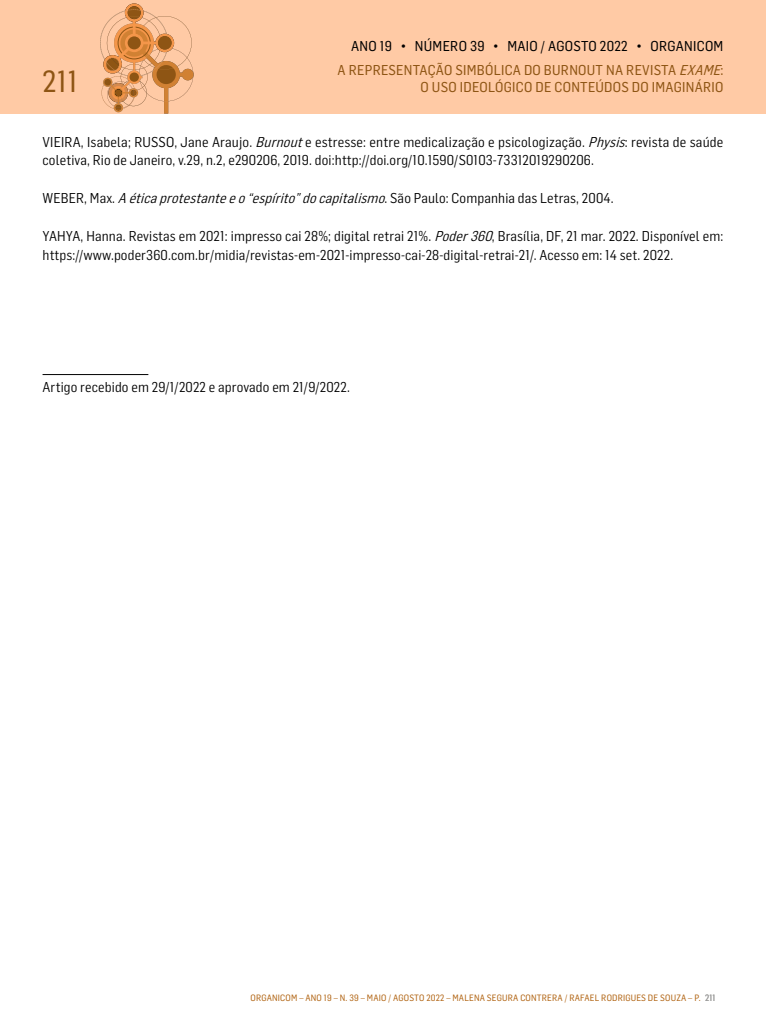
<style>
.page{position:relative;width:766px;height:1021px;background:#fff}
.page>*{position:absolute;margin:0;border:0;box-sizing:border-box;transform-origin:0 0}
.t1{font:30px "Flama Semicondensed Basic";color:#8e5514}
.t2{font:14px/18.9px "Flama Semicondensed";letter-spacing:.01em;color:#000}
.t3{font:14px/24.1px "Flama Semicondensed Basic";letter-spacing:.02em;color:#8e5514;text-align:right}
.t4{font:9px "Flama Semicondensed Basic";letter-spacing:.02em;color:#b26616}
.s1{color:#000}
.s2{font-style:italic}
.s3{color:#9d9d9c}
</style>
<div class="page">
<div style="left:0;top:0;width:765px;height:113px;background:#ffcaa5"></div>
<svg style="left:100px;top:3px;width:93px;height:110px"></svg>
<div style="left:158px;top:36px;width:14px;height:14px;background:#8e5514;border-radius:50%"></div>
<div style="left:104px;top:79px;width:7px;height:7px;background:#8e5514;border-radius:3px"></div>
<div style="left:128px;top:36px;width:13px;height:13px;background:#8e5514;border-radius:50%"></div>
<div style="left:115px;top:89px;width:7px;height:7px;background:#8e5514;border-radius:3px"></div>
<div style="left:129px;top:72px;width:10px;height:10px;background:#8e5514;border-radius:5px"></div>
<hr style="left:43px;top:374px;width:105px;height:1px;background:#000">
<h1 class="t1" style="left:43px;top:62px;width:37px">211</h1>
<p class="t3" style="left:337px;top:34px;width:388px"><span class="s1">ANO 19 • NÚMERO 39 • MAIO / AGOSTO 2022 • ORGANICOM<br></span>A REPRESENTAÇÃO SIMBÓLICA DO BURNOUT NA REVISTA <span class="s2">EXAME</span>:</p>
<p class="t3" style="left:420px;top:75px;width:304px">O USO IDEOLÓGICO DE CONTEÚDOS DO IMAGINÁRIO</p>
<p class="t2" style="left:43px;top:131px;width:682px">VIEIRA, Isabela; RUSSO, Jane Araujo. <span class="s2">Burnout</span>e estresse: entre medicalização e psicologização. <span class="s2">Physis</span>: revista de saúde coletiva, Rio de Janeiro, v. 29, n. 2, e290206, 2019. doi: http://doi.org/10.1590/S0103-73312019290206.</p>
<p class="t2" style="left:43px;top:188px;width:572px">W E B E R , M ax. <span class="s2">A éticaprotestanteeo“espírito”docapitalismo</span>. Sã o Pa u lo : C o m p a n h i a d as Let ras , 2 0 0 4 .</p>
<p class="t2" style="left:43px;top:226px;width:682px">YAHYA, Hanna. Revistas em 2021: impresso cai 28%; digital retrai 21%. <span class="s2">Poder360</span>, Brasília, DF, 21 mar. 2022. Disponível em: https://www.poder360.com.br/midia/revistas-em-2021-impresso-cai-28-digital-retrai-21/. Acesso em: 14 set. 2022.</p>
<p class="t2" style="left:43px;top:377px;width:309px">Artigo recebido em 29/1/2022 e aprovado em 21/9/2022.</p>
<p class="t4" style="left:250px;top:992px;width:281px">ORGANICOM – ANO 19 – N. 39 – MAIO / AGOSTO 2022 – MALENA SEGURA CONTR</p>
<p class="t4" style="left:547px;top:992px;width:170px">ERA / RAFAEL RODRIGUES DE SOUZA – P. <span class="s3">211</span></p>
</div>
